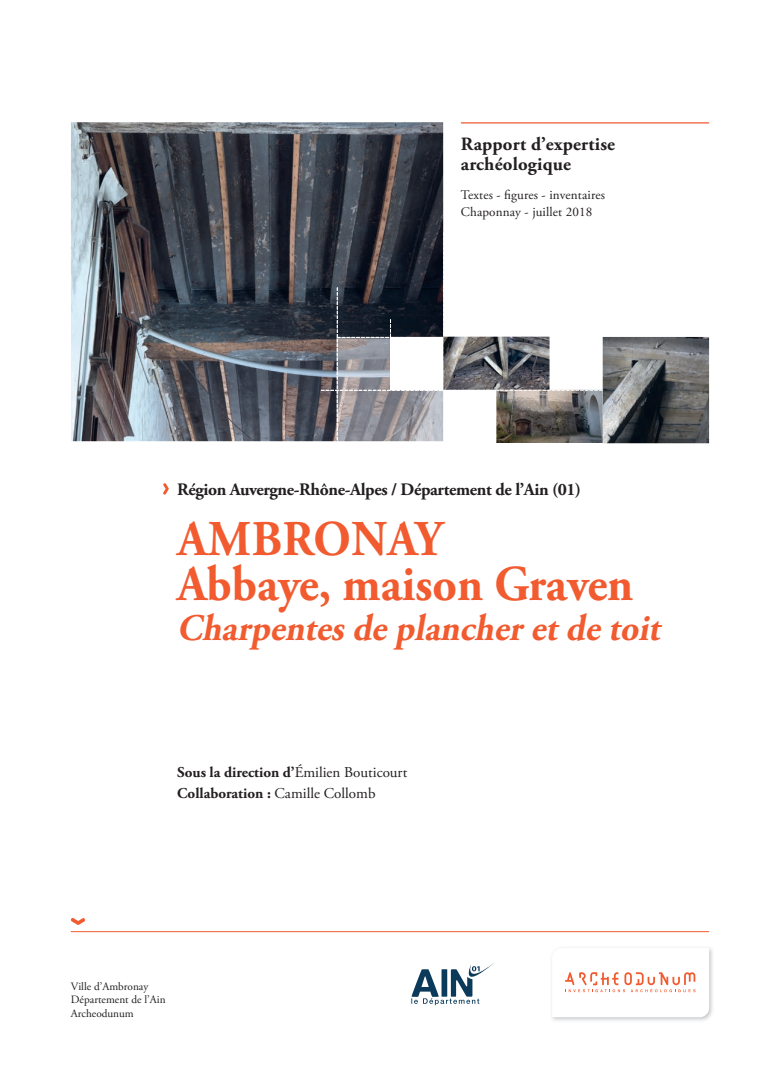
<style>
.page{position:relative;width:780px;height:1088px;background:#fff}
.page>*{position:absolute;margin:0;border:0;box-sizing:border-box;transform-origin:0 0}
.t1{font:700 50px/45px "Adobe Garamond Pro";color:#f15b2f;scale:.95 1}
.t2{font:italic 700 37.5px "Adobe Garamond Pro";color:#f15b2f;scale:.95 1}
.t3{font:700 18.75px/20px "Adobe Garamond Pro";letter-spacing:.01em;color:#231f20}
.t4{font:700 17.5px "Adobe Garamond Pro";letter-spacing:-.02em;color:#231f20}
.t5{font:700 15px/21.2px "Adobe Garamond Pro";color:#231f20}
.t6{font:13.12px/17.5px "Adobe Garamond Pro";letter-spacing:.01em;color:#231f20}
.t7{font:11.25px/13.8px "Adobe Garamond Pro";color:#231f20}
.s1{font-weight:400}
</style>
<div class="page">
<img style="left:71px;top:122px;width:372px;height:319px">
<hr style="left:71px;top:931px;width:638px;height:1px;background:#f15b2f">
<img style="left:603px;top:337px;width:106px;height:106px">
<img style="left:552px;top:948px;width:161px;height:73px">
<svg style="left:552px;top:948px;width:157px;height:69px"></svg>
<svg style="left:411px;top:963px;width:83px;height:42px"></svg>
<hr style="left:461px;top:122px;width:248px;height:1px;background:#f15b2f">
<svg style="left:71px;top:917px;width:14px;height:8px"></svg>
<svg style="left:163px;top:483px;width:6px;height:12px"></svg>
<svg style="left:321px;top:232px;width:282px;height:211px"></svg>
<p class="t3" style="left:461px;top:134px;width:155px">Rapport d’expertise archéologique</p>
<p class="t6" style="left:461px;top:186px;width:146px">Textes - gures - inventaires<br>Chaponnay - juillet 2018</p>
<p class="t4" style="left:177px;top:479px;width:405px">Région Auvergne-Rhône-Alpes / Département de l’Ain (01)</p>
<h1 class="t1" style="left:177px;top:517px;width:481px">AMBRONAY<br>Abbaye, maison Graven</h1>
<h2 class="t2" style="left:177px;top:606px;width:517px">Charpentesde plancheretde toit</h2>
<p class="t5" style="left:177px;top:762px;width:231px">Sous la direction d’<span class="s1">Émilien Bouticourt<br></span>Collaboration : <span class="s1">Camille Collomb</span></p>
<p class="t7" style="left:71px;top:979px;width:96px">Ville d’Ambronay<br>Département de l’Ain<br>Archeodunum</p>
</div>
